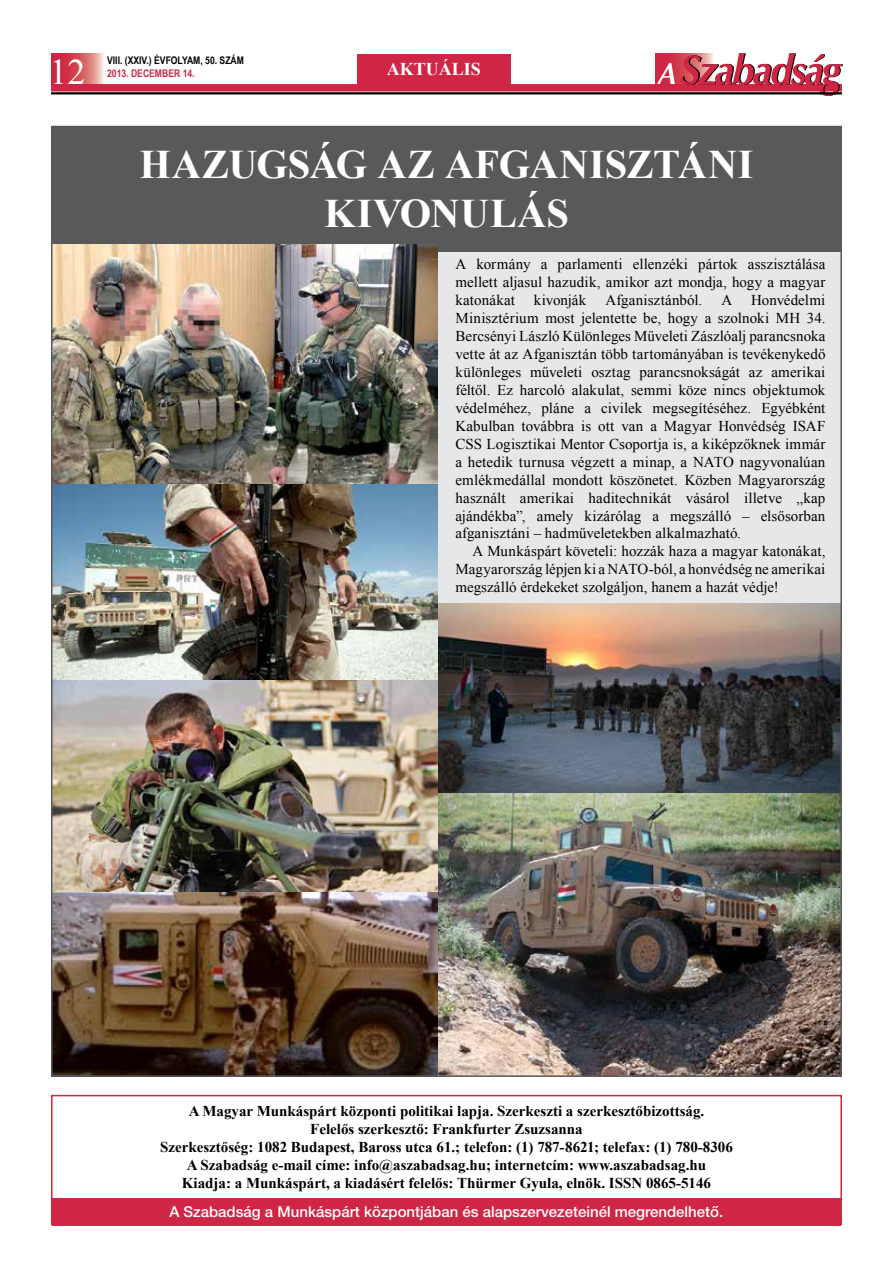
<style>
.page{position:relative;width:893px;height:1263px;background:#fff}
.page>*{position:absolute;margin:0;border:0;box-sizing:border-box;transform-origin:0 0}
.t1{font:700 40.5px/48.6px "Times New Roman";letter-spacing:.01em;color:#fff;text-align:center}
.t2{font:36px "Times New Roman";color:#fff}
.t3{font:700 18px "Times New Roman";color:#fff}
.t4{font:15px/18px "Times New Roman";letter-spacing:.005em;color:#000;text-align:justify}
.t5{font:700 15px/18px "Times New Roman";color:#000;text-align:center}
.t6{font:500 15px "Helvetica Neue LT Pro";color:#fff}
.t7{font:700 10.5px "Arial Narrow";color:#000}
.t8{font:700 10.5px "Arial Narrow";color:#ce2644}
.s1{font-style:inherit}
</style>
<div class="page">
<div style="left:655px;top:54px;width:58px;height:30px;background:#cd2643"></div>
<svg style="left:51px;top:54px;width:52px;height:30px;background:#d75c66"></svg>
<div style="left:51px;top:84px;width:791px;height:8px;background:#ce2644"></div>
<img style="left:657px;top:54px;width:184px;height:41px">
<img style="left:657px;top:64px;width:18px;height:19px">
<hr style="left:51px;top:92px;width:791px;height:2px;background:#000">
<div style="left:420px;top:189px;width:422px;height:493px;background:#e6e7e8"></div>
<div style="left:357px;top:54px;width:153px;height:31px;background:#ce2644"></div>
<div style="left:51px;top:1095px;width:791px;height:130px;border:2px solid #ce2644"></div>
<div style="left:52px;top:1198px;width:788px;height:27px;background:#ce2644"></div>
<div style="left:51px;top:126px;width:791px;height:125px;background:#58595b"></div>
<img style="left:54px;top:244px;width:383px;height:241px">
<img style="left:437px;top:604px;width:402px;height:189px">
<img style="left:437px;top:793px;width:402px;height:281px">
<img style="left:54px;top:485px;width:383px;height:195px">
<img style="left:54px;top:891px;width:383px;height:183px">
<img style="left:54px;top:680px;width:383px;height:211px">
<h2 class="t2" style="left:50px;top:48px;width:37px">12</h2>
<p class="t7" style="left:107px;top:52px;width:138px">VIII. (XXIV.) ÉVFOLYAM, 50. SZÁM</p>
<p class="t8" style="left:107px;top:65px;width:89px">2013. DECEMBER 14.</p>
<p class="t3" style="left:387px;top:57px;width:96px">aktuális</p>
<h1 class="t1" style="left:139px;top:139px;width:615px">Hazugság az afganisztáni kivonulás</h1>
<p class="t4" style="left:455px;top:255px;width:371px">A kormány a parlamenti ellenzéki pártok asszisztálása mellett aljasul hazudik, amikor azt mondja, hogy a magyar katonákat</p>
<p class="t4" style="left:534px;top:291px;width:54px">kivonják</p>
<p class="t4" style="left:605px;top:291px;width:99px">Afganisztánból.</p>
<p class="t4" style="left:721px;top:291px;width:12px">A</p>
<p class="t4" style="left:455px;top:291px;width:371px;text-indent:296px">Honvédelmi Minisztérium most jelentette be, hogy a szolnoki MH 34.<br>Bercsényi László Különleges Műveleti Zászlóalj parancsnoka vette át az Afganisztán több tartományában is tevékenykedő különleges műveleti osztag parancsnokságát az amerikai féltől. Ez harcoló alakulat, semmi köze nincs objektumok védelméhez, pláne a civilek megsegítéséhez. Egyébként Kabulban továbbra is ott van a Magyar Honvédség ISAF CSS Logisztikai Mentor Csoportja is, a kiképzőknek immár a hetedik turnusa végzett a minap, a NATO nagyvonalúan emlékmedállal mondott köszönetet. Közben Magyarország használt amerikai haditechnikát vásárol illetve „kap ajándékba”, amely kizárólag a megszálló – elsősorban afganisztáni – hadműveletekben alkalmazható.</p>
<p class="t4" style="left:455px;top:542px;width:371px;text-indent:17px">A Munkáspárt követeli: hozzák haza a magyar katonákat, Magyarország lépjen ki a NATO-ból, a honvédség ne amerikai megszálló érdekeket szolgáljon, hanem a hazát védje!</p>
<p class="t5" style="left:160px;top:1101px;width:574px">A Magyar Munkáspárt központi politikai lapja. Szerkeszti a szerkesztőbizottság.<br>Felelős szerkesztő: Frankfurter Zsuzsanna<br>Szerkesztőség: 1082 Budapest, Baross utca 61.; telefon: (1) <span class="s1">787-8621</span>; telefax: (1) 780-8306<br>A Szabadság e-mail címe: info@aszabadsag.hu; internetcím: www.aszabadsag.hu<br>Kiadja: a Munkáspárt, a kiadásért felelős: Thürmer Gyula, elnök. ISSN 0865-5146</p>
<p class="t6" style="left:169px;top:1202px;width:555px">A Szabadság a Munkáspárt központjában és alapszervezeteinél megrendelhető.</p>
</div>
